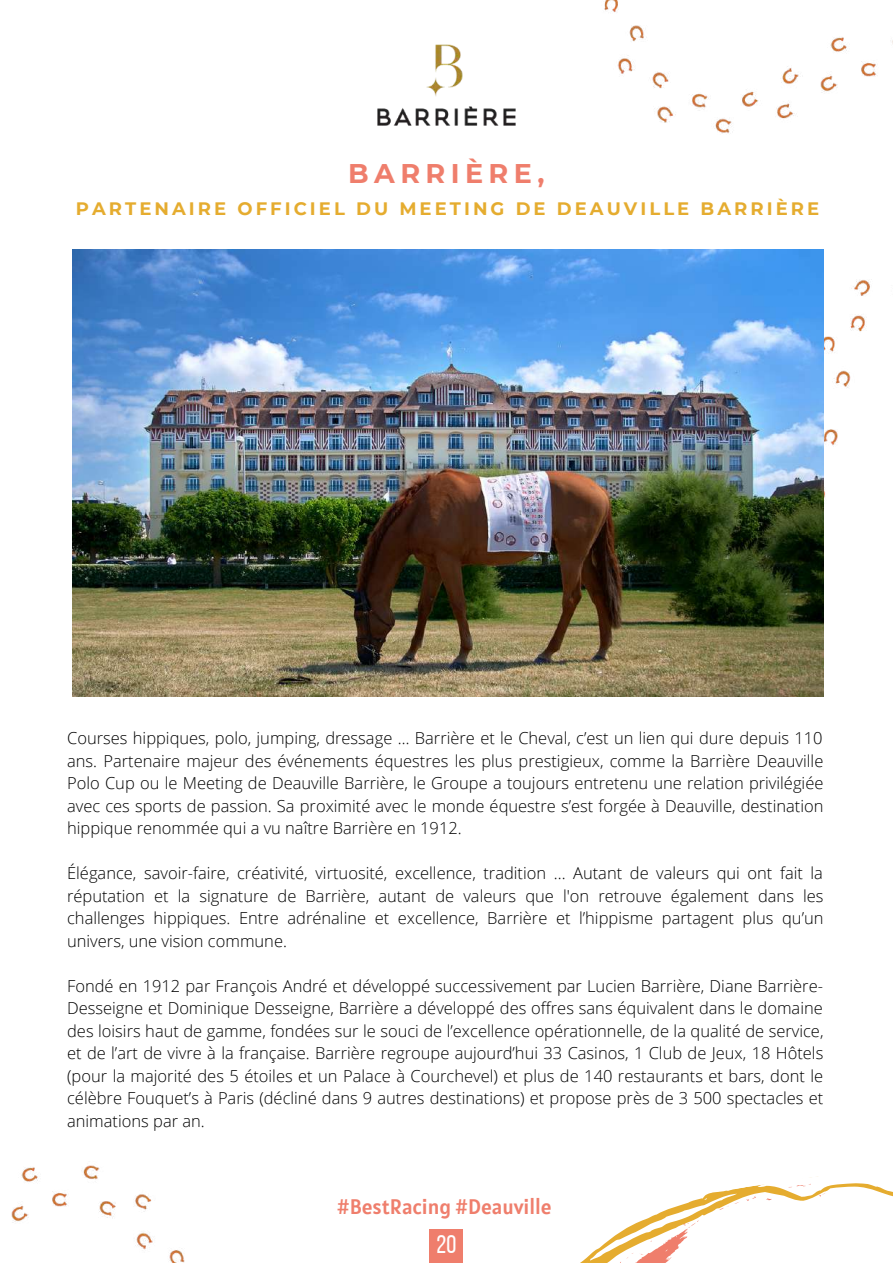
<style>
.page{position:relative;width:893px;height:1264px;background:#fff}
.page>*{position:absolute;margin:0;border:0;box-sizing:border-box;transform-origin:0 0}
.t1{font:700 27px "Montserrat";letter-spacing:.2em;color:#ef7e6c}
.t2{font:25.5px "Bebas Neue";color:#fff}
.t3{font:21px "Alatsi";color:#ef7e6c}
.t4{font:700 18px "Montserrat";letter-spacing:.17em;color:#e5ac2f}
.t5{font:300 16.5px/22.5px "Open Sans";color:#000;text-align:justify}
</style>
<div class="page">
<svg style="left:581px;top:1176px;width:311px;height:86px"></svg>
<img style="left:377px;top:45px;width:138px;height:80px">
<div style="left:429px;top:1228px;width:34px;height:34px;background:#ef7e6c"></div>
<img style="left:561px;top:0;width:315px;height:613px">
<img style="left:72px;top:250px;width:751px;height:446px">
<img style="left:11px;top:1165px;width:174px;height:97px">
<h1 class="t1" style="left:348px;top:157px;width:198px">BARRIÈRE,</h1>
<p class="t4" style="left:76px;top:197px;width:744px">PARTENAIRE OFFICIEL DU MEETING DE DEAUVILLE BARRIÈRE</p>
<p class="t5" style="left:67px;top:726px;width:757px">Courses hippiques, polo, jumping, dressage … Barrière et le Cheval, c’est un lien qui dure depuis 110 ans. Partenaire majeur des événements équestres les plus prestigieux, comme la Barrière Deauville Polo Cup ou le Meeting de Deauville Barrière, le Groupe a toujours entretenu une relation privilégiée avec ces sports de passion. Sa proximité avec le monde équestre s’est forgée à Deauville, destination hippique renommée qui a vu naître Barrière en 1912.</p>
<p class="t5" style="left:67px;top:861px;width:757px">Élégance, savoir-faire, créativité, virtuosité, excellence, tradition ... Autant de valeurs qui ont fait la réputation et la signature de Barrière, autant de valeurs que l'on retrouve également dans les challenges hippiques. Entre adrénaline et excellence, Barrière et l’hippisme partagent plus qu’un univers, une vision commune.</p>
<p class="t5" style="left:67px;top:973px;width:757px">Fondé en 1912 par François André et développé successivement par Lucien Barrière, Diane Barrière-Desseigne et Dominique Desseigne, Barrière a développé des offres sans équivalent dans le domaine des loisirs haut de gamme, fondées sur le souci de l’excellence opérationnelle, de la qualité de service, et de l’art de vivre à la française. Barrière regroupe aujourd’hui 33 Casinos, 1 Club de Jeux, 18 Hôtels (pour la majorité des 5 étoiles et un Palace à Courchevel) et plus de 140 restaurants et bars, dont le célèbre Fouquet’s à Paris (décliné dans 9 autres destinations) et propose près de 3 500 spectacles et animations par an.</p>
<p class="t3" style="left:337px;top:1193px;width:216px">#BestRacing #Deauville</p>
<h2 class="t2" style="left:436px;top:1233px;width:21px">20</h2>
</div>
